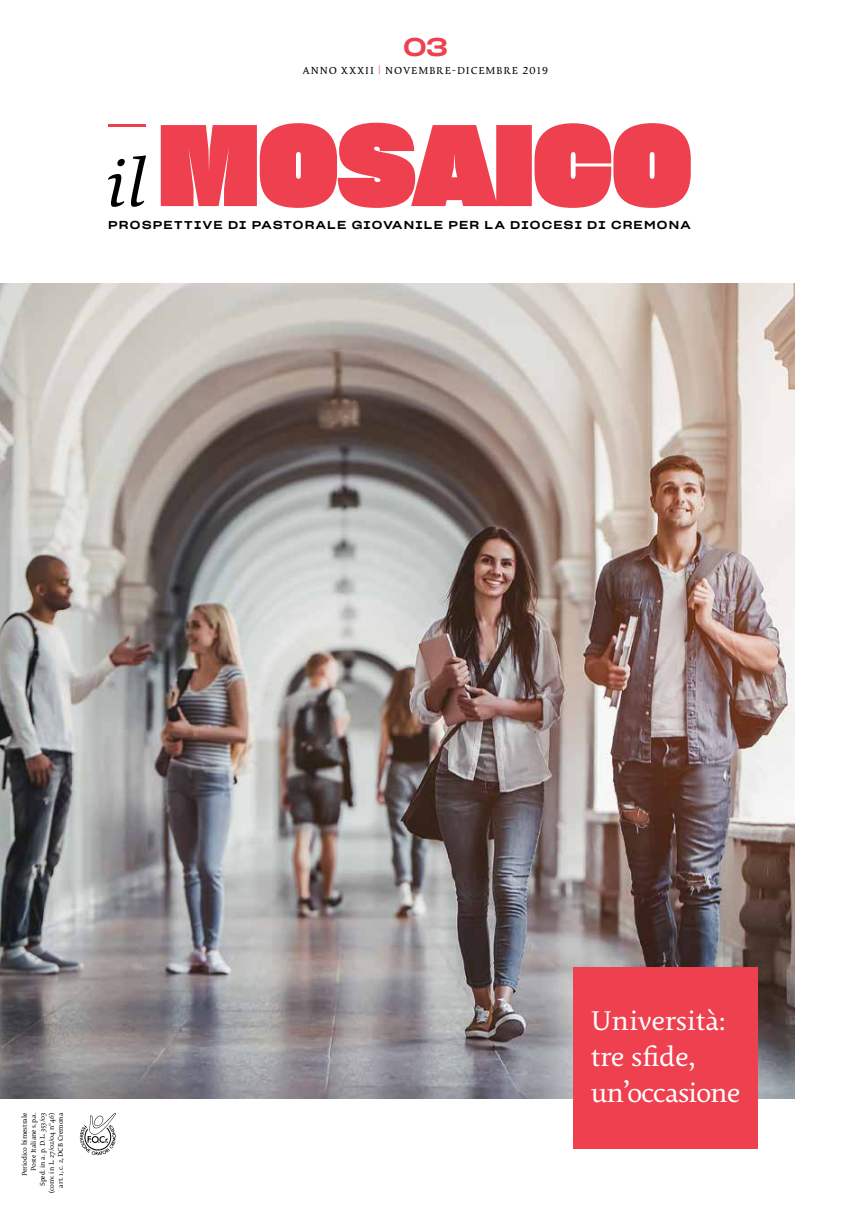
<style>
.page{position:relative;width:851px;height:1205px;background:#fff}
.page>*{position:absolute;margin:0;border:0;box-sizing:border-box;transform-origin:0 0}
.t1{font:30px/36px "Pollen";color:#fff}
.t2{font:25px "Sharp Grotesk Medium 25";color:#ef4050}
.t3{font:11.25px "Sharp Grotesk Medium 25";letter-spacing:.11em;color:#000}
.t4{font:11.25px "Pollen";letter-spacing:.08em;color:#000}
.t5{font:7.5px/9px "Pollen";color:#000;text-align:right}
.s1{color:#ef4050}
</style>
<div class="page">
<img style="left:0;top:283px;width:794px;height:815px">
<svg style="left:161px;top:123px;width:529px;height:85px;background:#f1616e"></svg>
<svg style="left:108px;top:155px;width:38px;height:52px"></svg>
<hr style="left:108px;top:125px;width:38px;height:2px;background:#ef4050">
<svg style="left:80px;top:1112px;width:36px;height:43px"></svg>
<div style="left:573px;top:967px;width:184px;height:181px;background:#ef4050"></div>
<h2 class="t2" style="left:403px;top:25px;width:46px">03</h2>
<h3 class="t4" style="left:303px;top:64px;width:247px">Anno XXXII <span class="s1">|</span> novembre-dicembre 2019</h3>
<h3 class="t3" style="left:108px;top:214px;width:584px">PROSPETTIVE DI PASTORALE GIOVANILE PER LA DIOCESI DI CREMONA</h3>
<p class="t5" style="left:20px;top:1193px;width:82px;rotate:-90deg">Periodico bimestrale<br>Poste Italiane s.p.a.<br>Sped. in a. p. D.L. 353/03 (conv. in L. 27/02/04 n°46) art. 1, c. 2, DCB Cremona</p>
<h1 class="t1" style="left:590px;top:1003px;width:151px">Università: tre sfide, un’occasione</h1>
</div>
